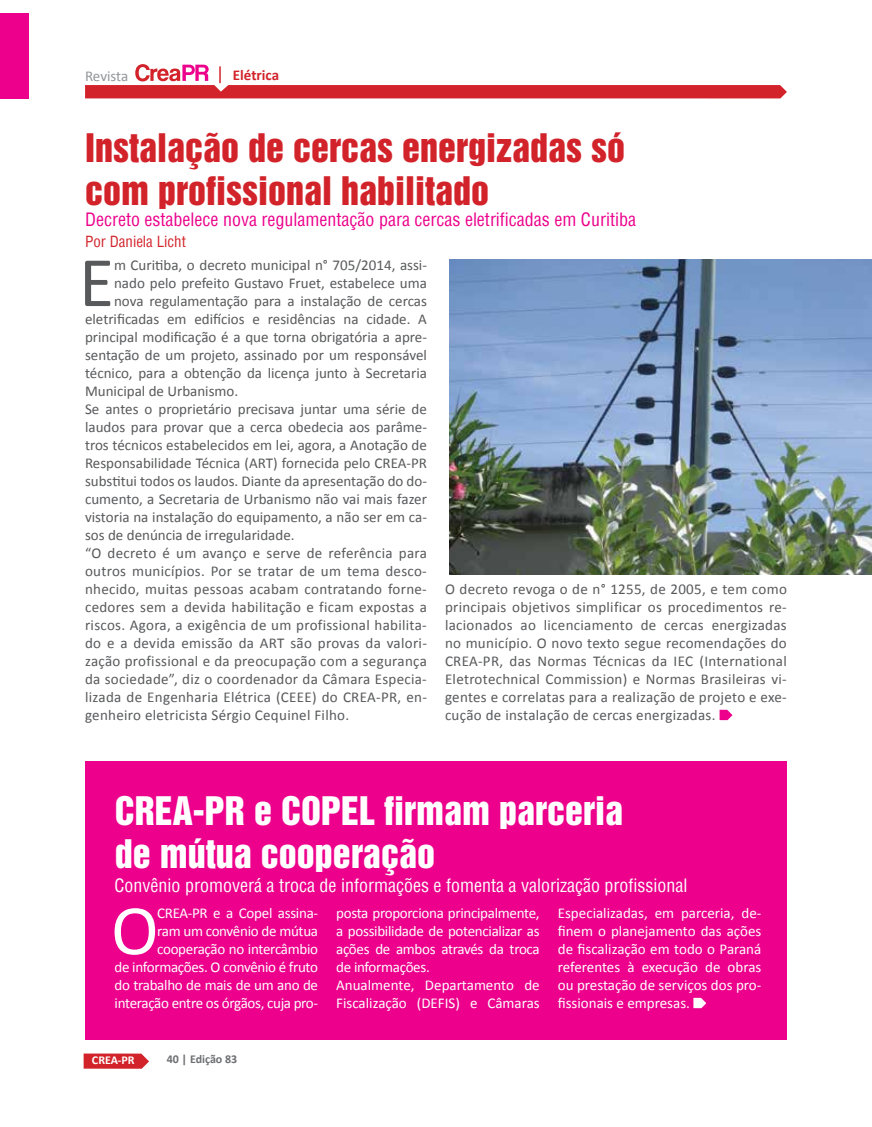
<style>
.page{position:relative;width:872px;height:1127px;background:#fff}
.page>*{position:absolute;margin:0;border:0;box-sizing:border-box;transform-origin:0 0}
.t1{font:71.7px "Calibri";color:#58595b}
.t2{font:71.7px "Calibri";color:#fff}
.t3{font:36px/43.2px "Helvetica Inserat";color:#d2232a}
.t4{font:36px/43.2px "Helvetica Inserat";color:#fff}
.t5{font:condensed 18px "Helvetica";color:#ec008c}
.t6{font:condensed 18px "Helvetica";color:#fff}
.t7{font:15px/18px "Calibri";color:#58595b;text-align:justify}
.t8{font:15px/18px "Calibri";letter-spacing:-.02em;color:#fff;text-align:right}
.t9{font:15px "Calibri";letter-spacing:.02em;color:#58595b}
.t10{font:condensed 15px "Helvetica";color:#d2232a}
.t11{font:700 15px "Calibri";color:#d2232a}
.t12{font:15px "Calibri";letter-spacing:-.01em;color:#939598}
.t13{font:700 12px "Calibri";color:#6d6e71}
.t14{font:700 12px "Calibri";color:#fff}
</style>
<div class="page">
<div style="left:85px;top:761px;width:702px;height:279px;background:#ec008c"></div>
<svg style="left:719px;top:710px;width:13px;height:10px"></svg>
<svg style="left:693px;top:998px;width:13px;height:10px"></svg>
<svg style="left:84px;top:1053px;width:65px;height:16px"></svg>
<div style="left:0;top:13px;width:28px;height:85px;background:#ec008c"></div>
<svg style="left:85px;top:64px;width:702px;height:34px"></svg>
<img style="left:449px;top:259px;width:423px;height:315px">
<p class="t12" style="left:85px;top:66px;width:45px">Revista</p>
<p class="t11" style="left:233px;top:65px;width:48px">Elétrica</p>
<h2 class="t3" style="left:85px;top:127px;width:541px">Instalação de cercas energizadas só com profissional habilitado</h2>
<p class="t5" style="left:85px;top:207px;width:552px">Decreto estabelece nova regulamentação para cercas eletrificadas em Curitiba</p>
<p class="t10" style="left:85px;top:232px;width:102px">Por Daniela Licht</p>
<h1 class="t1" style="left:79px;top:238px;width:36px">E</h1>
<p class="t7" style="left:114px;top:255px;width:314px">m Curitiba, o decreto municipal n° 705/2014, assi-</p>
<p class="t7" style="left:114px;top:273px;width:314px">nado pelo prefeito Gustavo Fruet, estabelece uma</p>
<p class="t7" style="left:114px;top:291px;width:314px">nova regulamentação para a instalação de cercas</p>
<p class="t7" style="left:85px;top:309px;width:343px">eletrificadas em edifícios e residências na cidade. A</p>
<p class="t7" style="left:85px;top:327px;width:343px">principal modificação é a que torna obrigatória a apre-</p>
<p class="t7" style="left:85px;top:345px;width:343px">sentação de um projeto, assinado por um responsável</p>
<p class="t7" style="left:85px;top:363px;width:343px">técnico, para a obtenção da licença junto à Secretaria</p>
<p class="t7" style="left:85px;top:381px;width:155px">Municipal de Urbanismo.</p>
<p class="t7" style="left:85px;top:399px;width:343px">Se antes o proprietário precisava juntar uma série de</p>
<p class="t7" style="left:85px;top:417px;width:343px">laudos para provar que a cerca obedecia aos parâme-</p>
<p class="t7" style="left:85px;top:435px;width:343px">tros técnicos estabelecidos em lei, agora, a Anotação de</p>
<p class="t7" style="left:85px;top:453px;width:343px">Responsabilidade Técnica (ART) fornecida pelo CREA-PR</p>
<p class="t7" style="left:85px;top:471px;width:343px">substitui todos os laudos. Diante da apresentação do do-</p>
<p class="t7" style="left:85px;top:489px;width:343px">cumento, a Secretaria de Urbanismo não vai mais fazer</p>
<p class="t7" style="left:85px;top:507px;width:343px">vistoria na instalação do equipamento, a não ser em ca-</p>
<p class="t7" style="left:85px;top:525px;width:211px">sos de denúncia de irregularidade.</p>
<p class="t9" style="left:85px;top:544px;width:343px">“O decreto é um avanço e serve de referência para</p>
<p class="t9" style="left:85px;top:562px;width:343px">outros municípios. Por se tratar de um tema desco-</p>
<p class="t9" style="left:85px;top:580px;width:343px">nhecido, muitas pessoas acabam contratando forne-</p>
<p class="t9" style="left:85px;top:598px;width:343px">cedores sem a devida habilitação e ficam expostas a</p>
<p class="t9" style="left:85px;top:616px;width:343px">riscos. Agora, a exigência de um profissional habilita-</p>
<p class="t9" style="left:85px;top:634px;width:343px">do e a devida emissão da ART são provas da valori-</p>
<p class="t9" style="left:85px;top:652px;width:343px">zação profissional e da preocupação com a segurança</p>
<p class="t9" style="left:85px;top:670px;width:343px">da sociedade”, diz o coordenador da Câmara Especia-</p>
<p class="t9" style="left:85px;top:688px;width:343px">lizada de Engenharia Elétrica (CEEE) do CREA-PR, en-</p>
<p class="t9" style="left:85px;top:706px;width:266px">genheiro eletricista Sérgio Cequinel Filho.</p>
<p class="t7" style="left:445px;top:579px;width:343px">O decreto revoga o de n° 1255, de 2005, e tem como principais objetivos simplificar os procedimentos re&shy;lacionados ao licenciamento de cercas energizadas no município. O novo texto segue recomendações do CREA-PR, das Normas Técnicas da IEC (International Eletrotechnical Commission) e Normas Brasileiras vi&shy;gentes e correlatas para a realização de projeto e exe&shy;cução de instalação de cercas energizadas.</p>
<h2 class="t4" style="left:115px;top:790px;width:510px">CREA-PR e COPEL firmam parceria de mútua cooperação</h2>
<p class="t6" style="left:115px;top:874px;width:574px">Convênio promoverá a troca de informações e fomenta a valorização profissional</p>
<p class="t8" style="left:115px;top:903px;width:205px">CREA-PR e a Copel assina-<br>ram um convênio de mútua cooperação no intercâmbio<br>de informações. O convênio é fruto do trabalho de mais de um ano de interação entre os órgãos, cuja pro-</p>
<p class="t8" style="left:336px;top:903px;width:205px;text-align:left">posta proporciona principalmente, a possibilidade de potencializar as ações de ambos através da troca de informações.<br>Anualmente, Departamento de<br>Fiscalização (DEFIS) e Câmaras</p>
<p class="t8" style="left:558px;top:903px;width:205px;text-align:justify">Especializadas, em parceria, de&shy;finem o planejamento das ações de fiscalização em todo o Paraná referentes à execução de obras ou prestação de serviços dos pro&shy;fissionais e empresas.</p>
<h1 class="t2" style="left:111px;top:886px;width:49px">O</h1>
<p class="t14" style="left:92px;top:1053px;width:44px">CREA-PR</p>
<p class="t13" style="left:167px;top:1052px;width:72px">40 | Edição 83</p>
</div>
